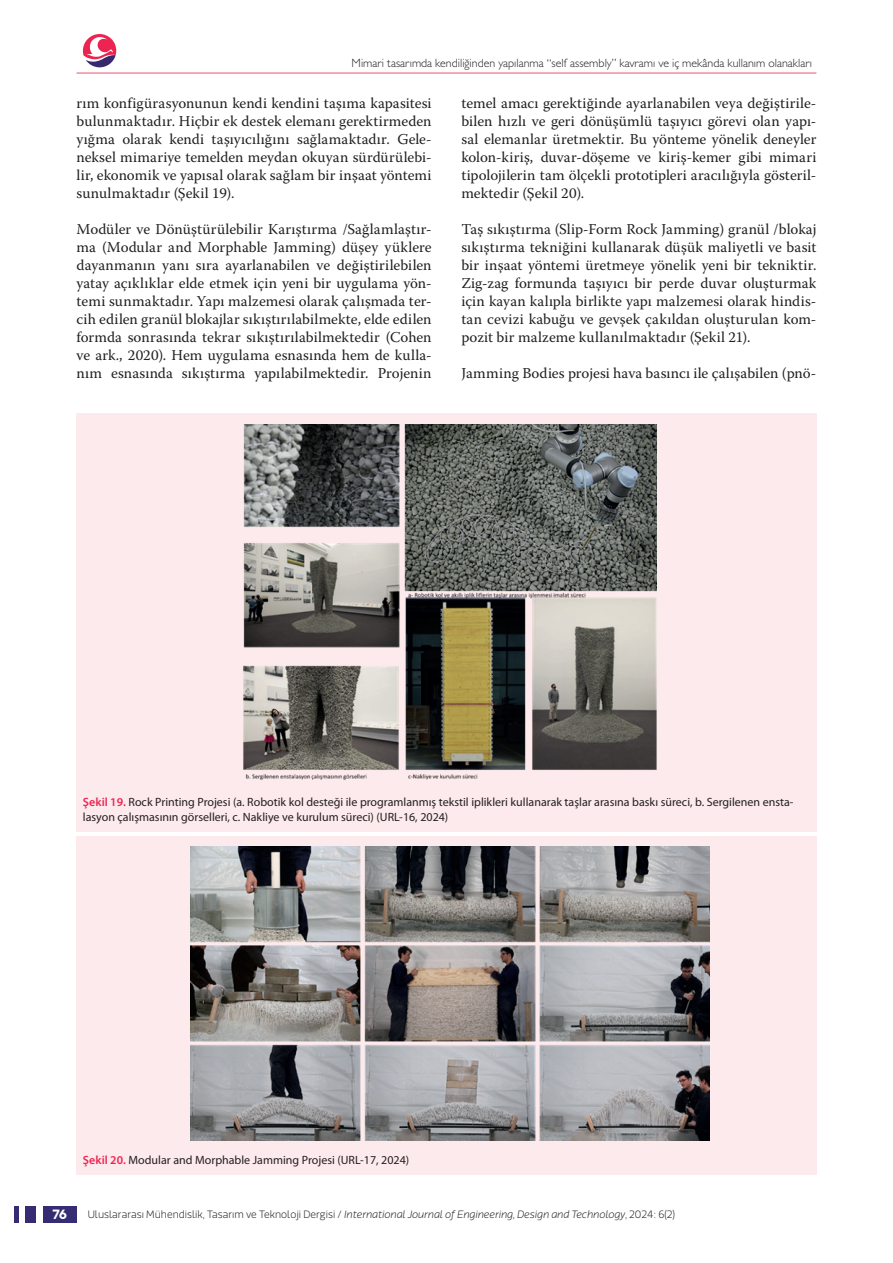
<style>
.page{position:relative;width:893px;height:1263px;background:#fff}
.page>*{position:absolute;margin:0;border:0;box-sizing:border-box;transform-origin:0 0}
.t1{font:15px/18px "Warnock Pro";letter-spacing:.01em;color:#231f20;text-align:justify}
.t2{font:700 13.5px "Hurme Geometric Sans 3";color:#fff}
.t3{font:12px/14.4px "Myriad Pro";color:#231f20}
.t4{font:300 12px "Gill Sans";color:#231f20}
.t5{font:200 10.5px "Riona Sans";color:#231f20}
.s1{font-weight:600;color:#ee2553}
.s2{font-style:italic}
</style>
<div class="page">
<div style="left:77px;top:414px;width:740px;height:381px;background:#fdeaec"></div>
<div style="left:77px;top:783px;width:740px;height:49px;background:#fdeaec"></div>
<div style="left:77px;top:836px;width:740px;height:316px;background:#fdeaec"></div>
<div style="left:77px;top:1141px;width:740px;height:34px;background:#fdeaec"></div>
<img style="left:243px;top:425px;width:414px;height:355px">
<img style="left:190px;top:847px;width:519px;height:294px">
<hr style="left:77px;top:72px;width:739px;height:2px;background:#f06382">
<div style="left:43px;top:1206px;width:34px;height:17px;background:#352c74"></div>
<div style="left:25px;top:1206px;width:10px;height:17px;background:#352c74"></div>
<hr style="left:14px;top:1206px;width:4px;height:17px;background:#352c74">
<svg style="left:83px;top:34px;width:33px;height:33px"></svg>
<p class="t4" style="left:352px;top:55px;width:462px">Mimari tasarımda kendiliğinden yapılanma “self assembly” kavramı ve iç mekânda kullanım olanakları</p>
<p class="t1" style="left:77px;top:94px;width:357px">rım konfigürasyonunun kendi kendini taşıma kapasitesi bulunmaktadır. Hiçbir ek destek elemanı gerektirmeden yığma olarak kendi taşıyıcılığını sağlamaktadır. Gele&shy;neksel mimariye temelden meydan okuyan sürdürülebi&shy;lir, ekonomik ve yapısal olarak sağlam bir inşaat yöntemi sunulmaktadır (Şekil 19).</p>
<p class="t1" style="left:77px;top:220px;width:357px">Modüler ve Dönüştürülebilir Karıştırma /Sağlamlaştır&shy;ma (Modular and Morphable Jamming) düşey yüklere dayanmanın yanı sıra ayarlanabilen ve değiştirilebilen yatay açıklıklar elde etmek için yeni bir uygulama yön&shy;temi sunmaktadır. Yapı malzemesi olarak çalışmada ter&shy;cih edilen granül blokajlar sıkıştırılabilmekte, elde edilen formda sonrasında tekrar sıkıştırılabilmektedir (Cohen ve ark., 2020). Hem uygulama esnasında hem de kulla&shy;nım esnasında sıkıştırma yapılabilmektedir. Projenin</p>
<p class="t1" style="left:461px;top:94px;width:357px">temel amacı gerektiğinde ayarlanabilen veya değiştirile&shy;bilen hızlı ve geri dönüşümlü taşıyıcı görevi olan yapı&shy;sal elemanlar üretmektir. Bu yönteme yönelik deneyler kolon-kiriş, duvar-döşeme ve kiriş-kemer gibi mimari tipolojilerin tam ölçekli prototipleri aracılığıyla gösteril&shy;mektedir (Şekil 20).</p>
<p class="t1" style="left:461px;top:220px;width:357px">Taş sıkıştırma (Slip-Form Rock Jamming) granül /blokaj sıkıştırma tekniğini kullanarak düşük maliyetli ve basit bir inşaat yöntemi üretmeye yönelik yeni bir tekniktir.<br>Zig-zag formunda taşıyıcı bir perde duvar oluşturmak için kayan kalıpla birlikte yapı malzemesi olarak hindis&shy;tan cevizi kabuğu ve gevşek çakıldan oluşturulan kom&shy;pozit bir malzeme kullanılmaktadır (Şekil 21).</p>
<p class="t1" style="left:461px;top:364px;width:357px">Jamming Bodies projesi hava basıncı ile çalışabilen (pnö-</p>
<p class="t3" style="left:83px;top:795px;width:712px"><span class="s1">Şekil 19.</span> Rock Printing Projesi (a. Robotik kol desteği ile programlanmış tekstil iplikleri kullanarak taşlar arasına baskı süreci, b. Sergilenen ensta&shy;lasyon çalışmasının görselleri, c. Nakliye ve kurulum süreci) (URL-16, 2024)</p>
<p class="t3" style="left:83px;top:1152px;width:328px"><span class="s1">Şekil 20.</span> Modular and Morphable Jamming Projesi (URL-17, 2024)</p>
<p class="t2" style="left:53px;top:1204px;width:16px">76</p>
<p class="t5" style="left:88px;top:1208px;width:589px">Uluslararası Mühendislik, Tasarım ve Teknoloji Dergisi / <span class="s2">International Journal of Engineering, Design and Technology</span>, 2024: 6(2)</p>
</div>
